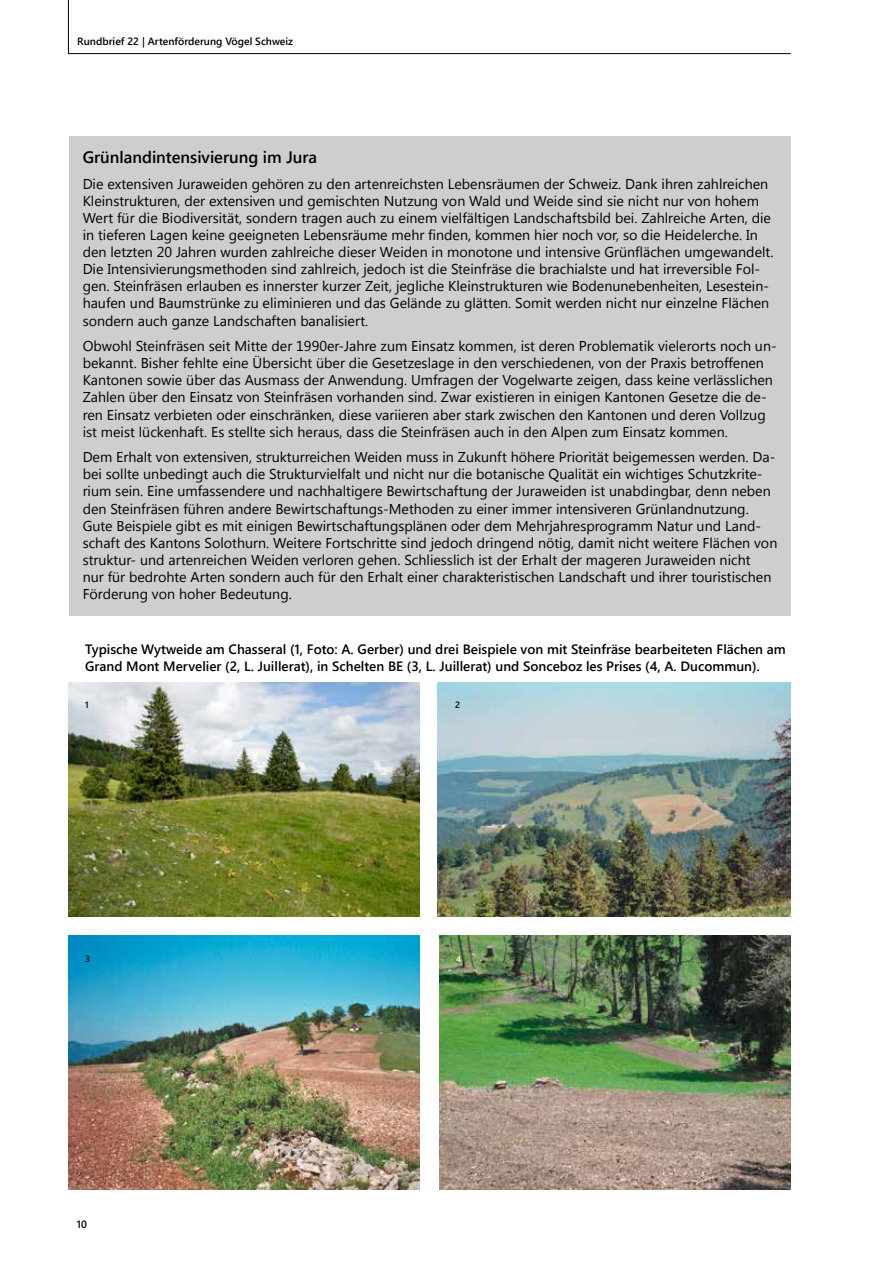
<style>
.page{position:relative;width:893px;height:1263px;background:#fff}
.page>*{position:absolute;margin:0;border:0;box-sizing:border-box;transform-origin:0 0}
.t1{font:600 16.5px "Segoe UI";color:#000}
.t2{font:14.25px/17.1px "Segoe UI";color:#000}
.t3{font:600 13.5px/16.5px "Segoe UI";color:#000}
.t4{font:600 10.5px "Segoe UI";color:#000}
.t5{font:600 9px "Segoe UI";color:#000}
.t6{font:600 9px "Segoe UI";color:#fff}
</style>
<div class="page">
<div style="left:70px;top:136px;width:721px;height:479px;background:#cecece"></div>
<img style="left:438px;top:682px;width:353px;height:234px">
<img style="left:68px;top:682px;width:352px;height:234px">
<img style="left:68px;top:936px;width:352px;height:253px">
<img style="left:439px;top:936px;width:352px;height:253px">
<svg style="left:68px;top:0;width:723px;height:54px"></svg>
<p class="t4" style="left:77px;top:31px;width:217px">Rundbrief 22 | Artenförderung Vögel Schweiz</p>
<p class="t1" style="left:83px;top:142px;width:236px">Grünlandintensivierung im Jura</p>
<p class="t2" style="left:83px;top:174px;width:692px">Die extensiven Juraweiden gehören zu den artenreichsten Lebensräumen der Schweiz. Dank ihren zahlreichen Kleinstrukturen, der extensiven und gemischten Nutzung von Wald und Weide sind sie nicht nur von hohem Wert für die Biodiversität, sondern tragen auch zu einem vielfältigen Landschaftsbild bei. Zahlreiche Arten, die in tieferen Lagen keine geeigneten Lebensräume mehr finden, kommen hier noch vor, so die Heidelerche. In den letzten 20 Jahren wurden zahlreiche dieser Weiden in monotone und intensive Grünflächen umgewandelt.<br>Die Intensivierungsmethoden sind zahlreich, jedoch ist die Steinfräse die brachialste und hat irreversible Fol&shy;gen. Steinfräsen erlauben es innerster kurzer Zeit, jegliche Kleinstrukturen wie Bodenunebenheiten, Lesestein&shy;haufen und Baumstrünke zu eliminieren und das Gelände zu glätten. Somit werden nicht nur einzelne Flächen sondern auch ganze Landschaften banalisiert.</p>
<p class="t2" style="left:83px;top:337px;width:696px">Obwohl Steinfräsen seit Mitte der 1990er-Jahre zum Einsatz kommen, ist deren Problematik vielerorts noch un&shy;bekannt. Bisher fehlte eine Übersicht über die Gesetzeslage in den verschiedenen, von der Praxis betroffenen Kantonen sowie über das Ausmass der Anwendung. Umfragen der Vogelwarte zeigen, dass keine verlässlichen Zahlen über den Einsatz von Steinfräsen vorhanden sind. Zwar existieren in einigen Kantonen Gesetze die de&shy;ren Einsatz verbieten oder einschränken, diese variieren aber stark zwischen den Kantonen und deren Vollzug ist meist lückenhaft. Es stellte sich heraus, dass die Steinfräsen auch in den Alpen zum Einsatz kommen.</p>
<p class="t2" style="left:83px;top:448px;width:696px">Dem Erhalt von extensiven, strukturreichen Weiden muss in Zukunft höhere Priorität beigemessen werden. Da&shy;bei sollte unbedingt auch die Strukturvielfalt und nicht nur die botanische Qualität ein wichtiges Schutzkrite&shy;rium sein. Eine umfassendere und nachhaltigere Bewirtschaftung der Juraweiden ist unabdingbar, denn neben den Steinfräsen führen andere Bewirtschaftungs-Methoden zu einer immer intensiveren Grünlandnutzung.<br>Gute Beispiele gibt es mit einigen Bewirtschaftungsplänen oder dem Mehrjahresprogramm Natur und Land&shy;schaft des Kantons Solothurn. Weitere Fortschritte sind jedoch dringend nötig, damit nicht weitere Flächen von struktur- und artenreichen Weiden verloren gehen. Schliesslich ist der Erhalt der mageren Juraweiden nicht<br>nur für bedrohte Arten sondern auch für den Erhalt einer charakteristischen Landschaft und ihrer touristischen Förderung von hoher Bedeutung.</p>
<p class="t3" style="left:85px;top:640px;width:702px">Typische Wytweide am Chasseral (1, Foto: A. Gerber) und drei Beispiele von mit Steinfräse bearbeiteten Flächen am<br>Grand Mont Mervelier (2, L. Juillerat), in Schelten BE (3, L. Juillerat) und Sonceboz les Prises (4, A. Ducommun).</p>
<p class="t5" style="left:85px;top:696px;width:5px">1</p>
<p class="t5" style="left:455px;top:696px;width:6px">2</p>
<p class="t5" style="left:85px;top:950px;width:6px">3</p>
<p class="t4" style="left:77px;top:1214px;width:12px">10</p>
<p class="t6" style="left:456px;top:950px;width:7px">4</p>
</div>
